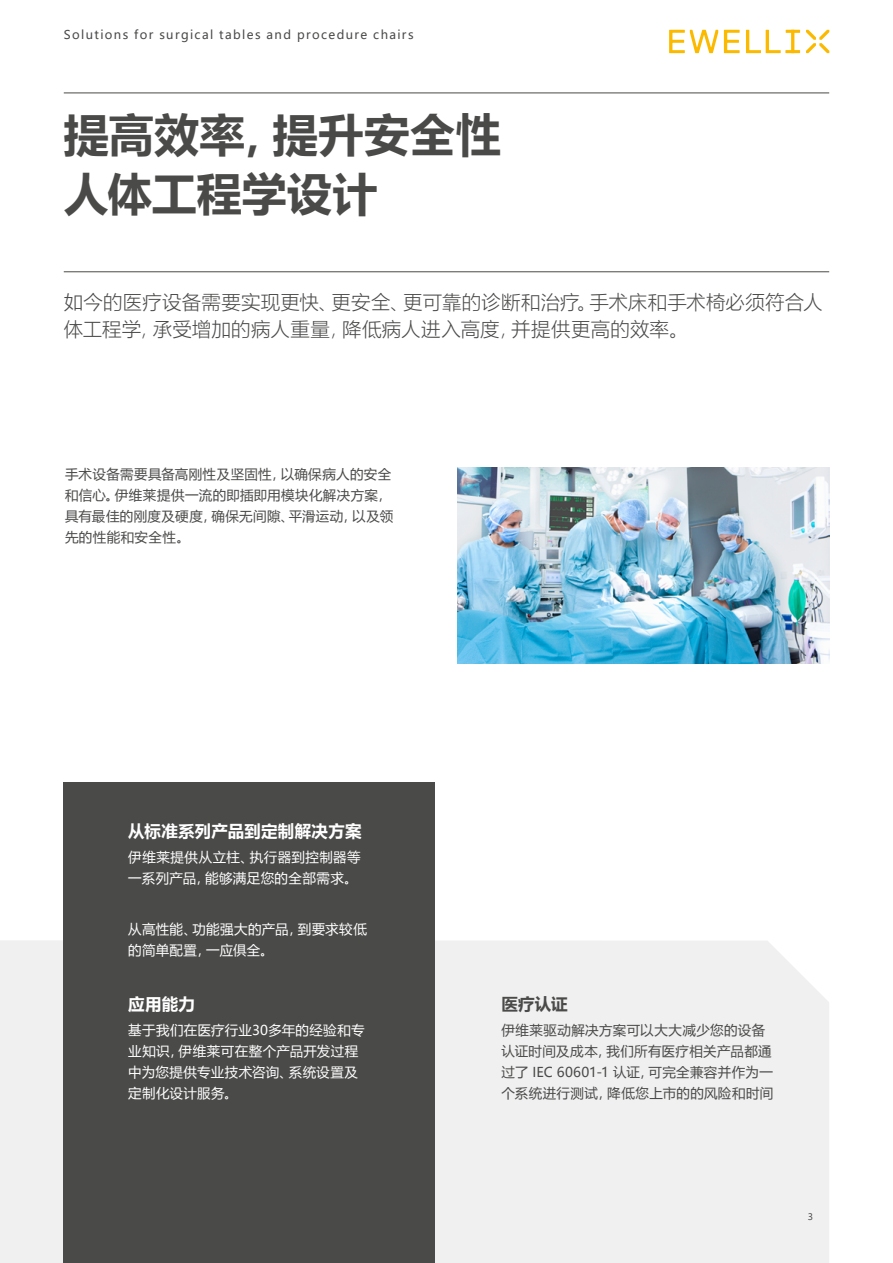
<style>
.page{position:relative;width:893px;height:1263px;background:#fff}
.page>*{position:absolute;margin:0;border:0;box-sizing:border-box;transform-origin:0 0}
.t1{font:700 45px/59.6px "Microsoft Ya Hei";letter-spacing:.01em;color:#4a4a49}
.t2{font:300 19.5px/27px "Microsoft Ya Hei";letter-spacing:.005em;color:#4a4a49}
.t3{font:700 16.5px "Microsoft Ya Hei";letter-spacing:.015em;color:#fff}
.t4{font:700 16.5px "Microsoft Ya Hei";color:#4a4a49}
.t5{font:13.5px/21px "Microsoft Ya Hei";letter-spacing:.025em;color:#4a4a49}
.t6{font:13.5px/21px "Microsoft Ya Hei";letter-spacing:.025em;color:#fff}
.t7{font:12px "Microsoft Ya Hei";letter-spacing:.115em;color:#4a4a49}
.t8{font:9px "Microsoft Ya Hei";color:#4a4a49}
</style>
<div class="page">
<div style="left:0;top:940px;width:829px;height:323px;background:#f0f0f0"></div>
<hr style="left:64px;top:93px;width:765px;height:1px;background:#4a4a49">
<hr style="left:64px;top:271px;width:765px;height:1px;background:#4a4a49">
<svg style="left:669px;top:30px;width:131px;height:23px"></svg>
<svg style="left:806px;top:30px;width:23px;height:23px"></svg>
<div style="left:64px;top:783px;width:371px;height:480px;background:#4a4a49"></div>
<img style="left:457px;top:468px;width:372px;height:195px">
<p class="t7" style="left:64px;top:27px;width:351px">Solutions for surgical tables and procedure chairs</p>
<h1 class="t1" style="left:64px;top:103px;width:438px">提高效率，提升安全性人体工程学设计</h1>
<h2 class="t2" style="left:64px;top:288px;width:760px">如今的医疗设备需要实现更快、更安全、更可靠的诊断和治疗。手术床和手术椅必须符合人体工程学，承受增加的病人重量，降低病人进入高度，并提供更高的效率。</h2>
<p class="t5" style="left:65px;top:463px;width:330px">手术设备需要具备高刚性及坚固性，以确保病人的安全和信心。伊维莱提供一流的即插即用模块化解决方案，具有最佳的刚度及硬度，确保无间隙、平滑运动，以及领先的性能和安全性。</p>
<p class="t3" style="left:128px;top:820px;width:235px">从标准系列产品到定制解决方案</p>
<p class="t6" style="left:128px;top:847px;width:234px">伊维莱提供从立柱、执行器到控制器等一系列产品，能够满足您的全部需求。</p>
<p class="t6" style="left:128px;top:918px;width:240px">从高性能、功能强大的产品，到要求较低的简单配置，一应俱全。</p>
<p class="t3" style="left:128px;top:992px;width:68px">应用能力</p>
<p class="t6" style="left:128px;top:1019px;width:238px">基于我们在医疗行业30多年的经验和专业知识，伊维莱可在整个产品开发过程中为您提供专业技术咨询、系统设置及定制化设计服务。</p>
<p class="t4" style="left:501px;top:992px;width:68px">医疗认证</p>
<p class="t5" style="left:501px;top:1019px;width:273px">伊维莱驱动解决方案可以大大减少您的设备认证时间及成本，我们所有医疗相关产品都通过了 IEC 60601-1 认证，可完全兼容并作为一个系统进行测试，降低您上市的的风险和时间</p>
<p class="t8" style="left:808px;top:1210px;width:7px">3</p>
</div>
